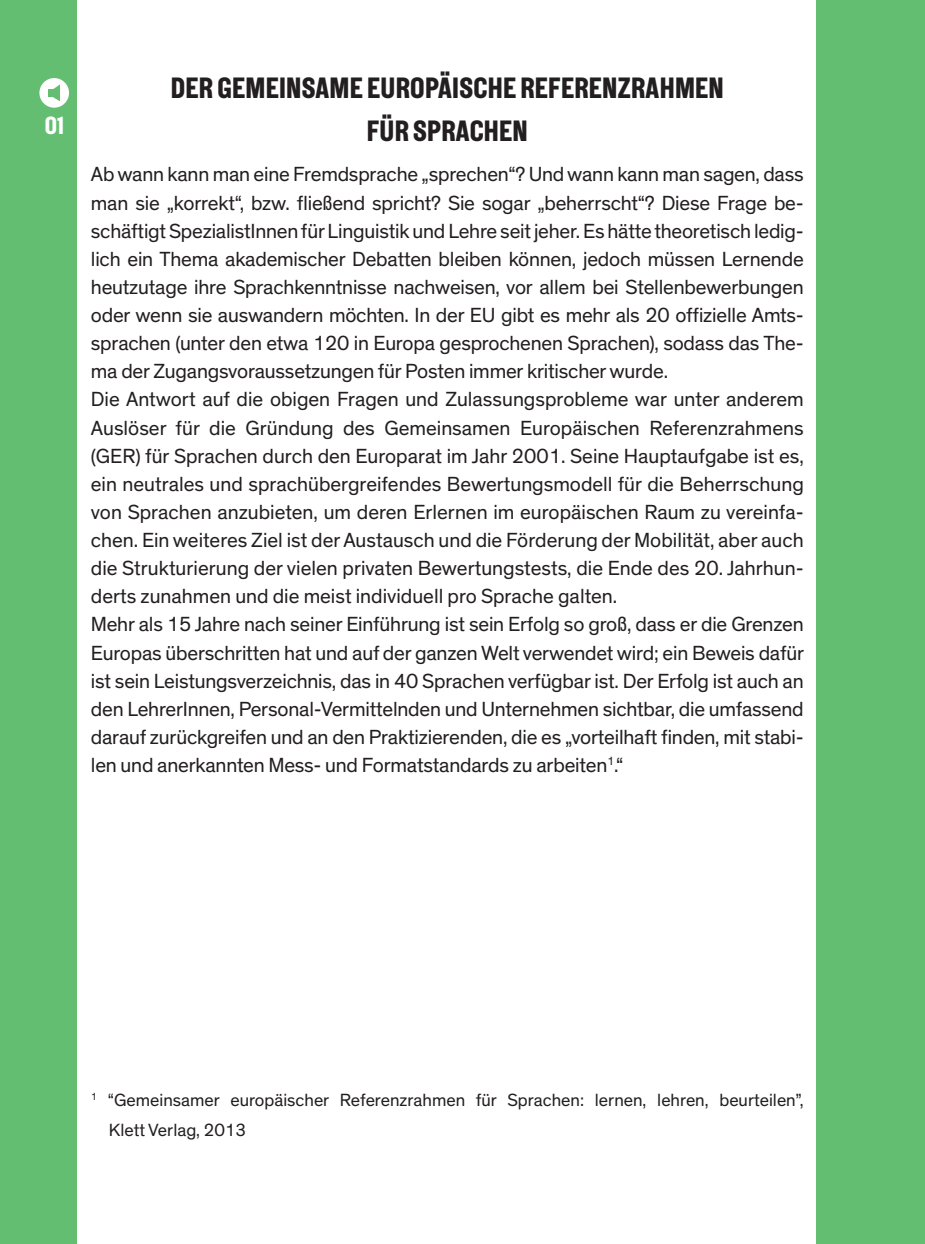
<style>
.page{position:relative;width:925px;height:1244px;background:#fff}
.page>*{position:absolute;margin:0;border:0;box-sizing:border-box;transform-origin:0 0}
.t1{font:29.25px/42.1px "New Grotesk Square FIVE";letter-spacing:.01em;color:#231f20;text-align:center}
.t2{font:24.75px "New Grotesk Square FIVE";color:#fff}
.t3{font:20.7px/28.1px "Theinhardt";letter-spacing:-.01em;color:#231f20}
.t4{font:18px/29.2px "Theinhardt";color:#231f20}
</style>
<div class="page">
<div style="left:0;top:0;width:77px;height:1244px;background:#64be71"></div>
<div style="left:816px;top:0;width:109px;height:1244px;background:#64be71"></div>
<div style="left:39px;top:78px;width:30px;height:30px;background:#fff;border-radius:50%"></div>
<svg style="left:48px;top:84px;width:12px;height:17px"></svg>
<p class="t2" style="left:45px;top:110px;width:21px">01</p>
<p class="t1" style="left:171px;top:68px;width:554px">DER GEMEINSAME EUROPÄISCHE REFERENZRAHMEN<br>FÜR SPRACHEN</p>
<p class="t3" style="left:91px;top:161px;width:715px">Ab wann kann man eine Fremdsprache „sprechen“? Und wann kann man sagen, dass man sie „korrekt“, bzw. fließend spricht? Sie sogar „beherrscht“? Diese Frage be&shy;schäftigt SpezialistInnen für Linguistik und Lehre seit jeher. Es hätte theoretisch ledig&shy;lich ein Thema akademischer Debatten bleiben können, jedoch müssen Lernende heutzutage ihre Sprachkenntnisse nachweisen, vor allem bei Stellenbewerbungen oder wenn sie auswandern möchten. In der EU gibt es mehr als 20 offizielle Amts&shy;sprachen (unter den etwa 120 in Europa gesprochenen Sprachen), sodass das The&shy;ma der Zugangsvoraussetzungen für Posten immer kritischer wurde.<br>Die Antwort auf die obigen Fragen und Zulassungsprobleme war unter anderem Auslöser für die Gründung des Gemeinsamen Europäischen Referenzrahmens (GER) für Sprachen durch den Europarat im Jahr 2001. Seine Hauptaufgabe ist es, ein neutrales und sprachübergreifendes Bewertungsmodell für die Beherrschung von Sprachen anzubieten, um deren Erlernen im europäischen Raum zu vereinfa&shy;chen. Ein weiteres Ziel ist der Austausch und die Förderung der Mobilität, aber auch die Strukturierung der vielen privaten Bewertungstests, die Ende des 20. Jahrhun&shy;derts zunahmen und die meist individuell pro Sprache galten.<br>Mehr als 15 Jahre nach seiner Einführung ist sein Erfolg so groß, dass er die Grenzen Europas überschritten hat und auf der ganzen Welt verwendet wird; ein Beweis dafür ist sein Leistungsverzeichnis, das in 40 Sprachen verfügbar ist. Der Erfolg ist auch an den LehrerInnen, Personal-Vermittelnden und Unternehmen sichtbar, die umfassend darauf zurückgreifen und an den Praktizierenden, die es „vorteilhaft finden, mit stabi&shy;len und anerkannten Mess- und Formatstandards zu arbeiten<sup>1</sup>.“</p>
<p class="t4" style="left:109px;top:1086px;width:696px;text-indent:-18px"><sup>1</sup> “Gemeinsamer europäischer Referenzrahmen für Sprachen: lernen, lehren, beurteilen”,<br>Klett Verlag, 2013</p>
</div>
